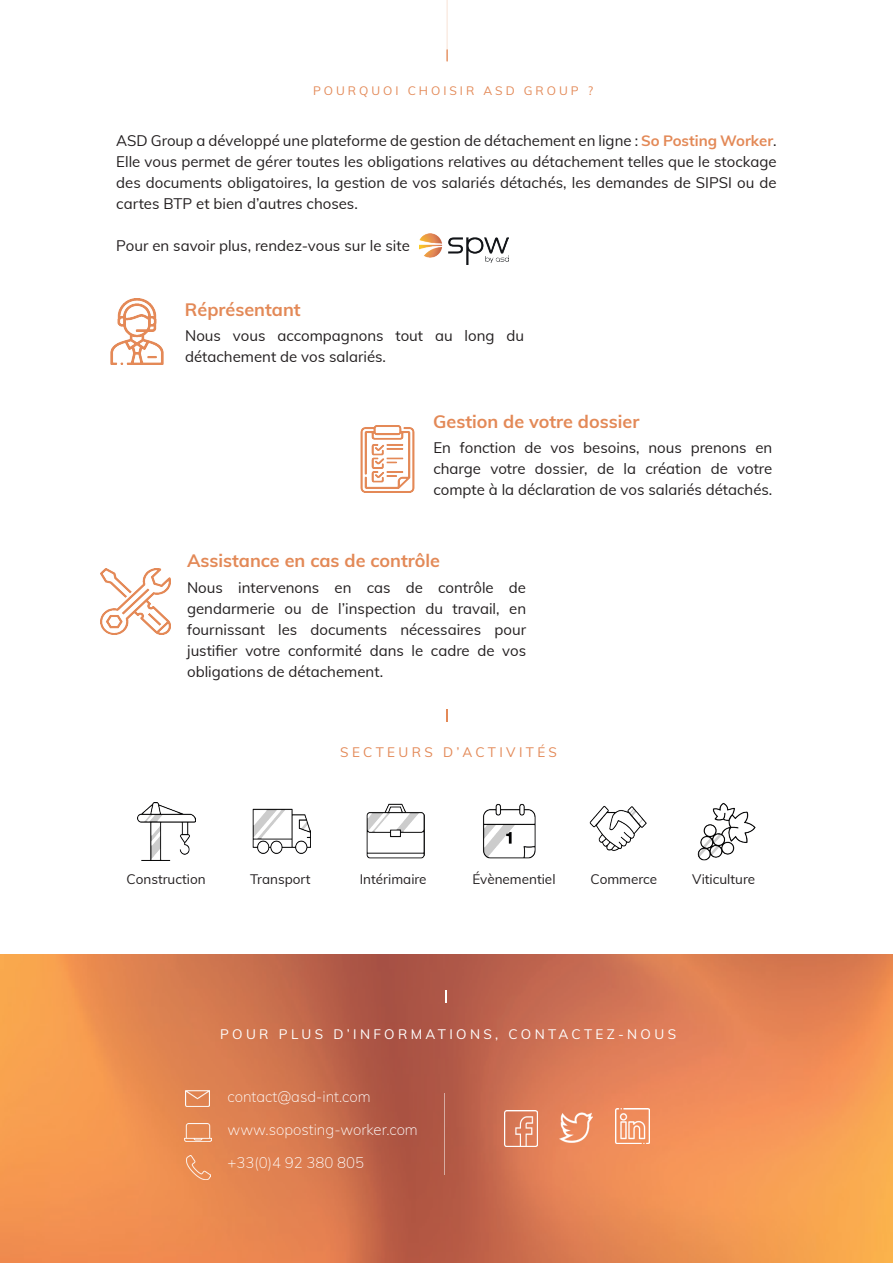
<style>
.page{position:relative;width:893px;height:1263px;background:#fff}
.page>*{position:absolute;margin:0;border:0;box-sizing:border-box;transform-origin:0 0}
.t1{font:700 18px "Muli";color:#e38957}
.t2{font:15px/21px "Muli";color:#231f20;text-align:justify}
.t3{font:200 15px "Muli";color:#fff}
.t4{font:13.5px "Muli";color:#231f20}
.t5{font:13.5px "Muli";letter-spacing:.25em;color:#fff}
.t6{font:13.5px "Muli";letter-spacing:.25em;color:#e38957}
.t7{font:12px "Muli";letter-spacing:.25em;color:#e38957}
.s1{font-weight:700;color:#e38957}
</style>
<div class="page">
<svg style="left:446px;top:0;width:2px;height:62px"></svg>
<img style="left:0;top:955px;width:893px;height:308px">
<svg style="left:445px;top:990px;width:1px;height:12px"></svg>
<img style="left:138px;top:803px;width:57px;height:57px">
<hr style="left:445px;top:1093px;width:1px;height:81px;background:#fff">
<img style="left:186px;top:1090px;width:24px;height:16px">
<img style="left:184px;top:1123px;width:27px;height:19px">
<img style="left:187px;top:1155px;width:24px;height:24px">
<img style="left:504px;top:1111px;width:33px;height:35px">
<img style="left:560px;top:1110px;width:33px;height:35px">
<img style="left:616px;top:1109px;width:33px;height:35px">
<svg style="left:447px;top:709px;width:1px;height:12px"></svg>
<img style="left:253px;top:809px;width:57px;height:45px">
<img style="left:367px;top:804px;width:57px;height:55px">
<img style="left:483px;top:804px;width:53px;height:55px">
<img style="left:589px;top:806px;width:57px;height:45px">
<img style="left:698px;top:803px;width:57px;height:57px">
<img style="left:110px;top:298px;width:54px;height:67px">
<img style="left:360px;top:426px;width:55px;height:66px">
<img style="left:101px;top:568px;width:69px;height:67px">
<img style="left:419px;top:233px;width:89px;height:31px">
<p class="t7" style="left:313px;top:82px;width:281px">POURQUOI CHOISIR ASD GROUP ?</p>
<p class="t2" style="left:116px;top:129px;width:662px">ASD Group a développé une plateforme de gestion de détachement en ligne : <span class="s1">So Posting Worker</span>.<br>Elle vous permet de gérer toutes les obligations relatives au détachement telles que le stockage des documents obligatoires, la gestion de vos salariés détachés, les demandes de SIPSI ou de cartes BTP et bien d’autres choses.</p>
<p class="t2" style="left:116px;top:234px;width:295px">Pour en savoir plus, rendez-vous sur le site</p>
<p class="t1" style="left:185px;top:296px;width:117px">Réprésentant</p>
<p class="t2" style="left:185px;top:324px;width:340px">Nous vous accompagnons tout au long du détachement de vos salariés.</p>
<p class="t1" style="left:433px;top:409px;width:208px">Gestion de votre dossier</p>
<p class="t2" style="left:433px;top:437px;width:340px">En fonction de vos besoins, nous prenons en charge votre dossier, de la création de votre compte à la déclaration de vos salariés détachés.</p>
<p class="t1" style="left:187px;top:547px;width:254px">Assistance en cas de contrôle</p>
<p class="t2" style="left:187px;top:577px;width:341px">Nous intervenons en cas de contrôle de gendarmerie ou de l’inspection du travail, en fournissant les documents nécessaires pour justifier votre conformité dans le cadre de vos obligations de détachement.</p>
<p class="t6" style="left:340px;top:742px;width:218px">SECTEURS D’ACTIVITÉS</p>
<p class="t4" style="left:127px;top:869px;width:81px">Construction</p>
<p class="t4" style="left:250px;top:869px;width:62px">Transport</p>
<p class="t4" style="left:360px;top:869px;width:68px">Intérimaire</p>
<p class="t4" style="left:472px;top:869px;width:85px">Évènementiel</p>
<p class="t4" style="left:591px;top:869px;width:68px">Commerce</p>
<p class="t4" style="left:692px;top:869px;width:64px">Viticulture</p>
<p class="t5" style="left:220px;top:1024px;width:457px">POUR PLUS D’INFORMATIONS, CONTACTEZ-NOUS</p>
<p class="t3" style="left:227px;top:1086px;width:145px">contact@asd-int.com</p>
<p class="t3" style="left:227px;top:1119px;width:192px">www.soposting-worker.com</p>
<p class="t3" style="left:227px;top:1152px;width:138px">+33(0)4 92 380 805</p>
</div>
